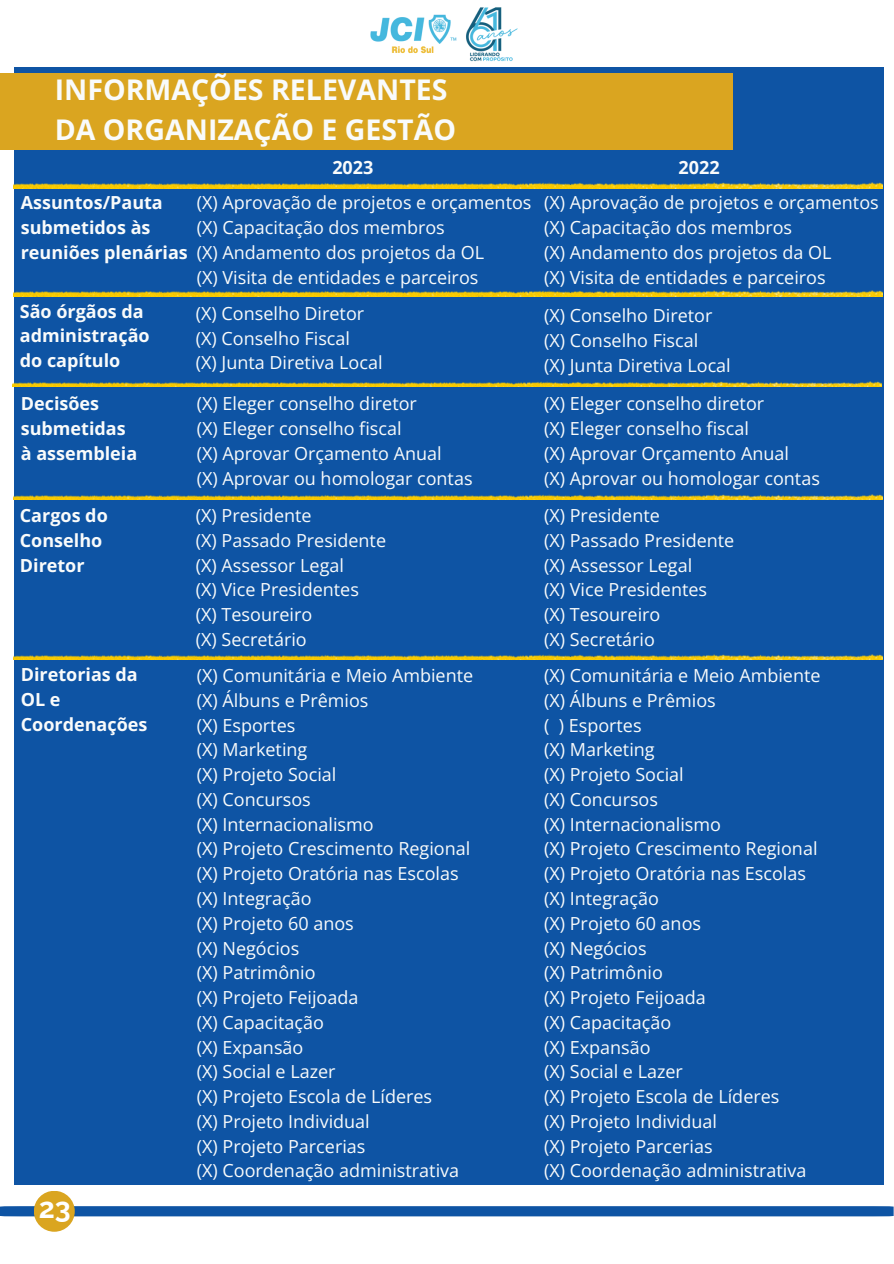
<style>
.page{position:relative;width:894px;height:1264px;background:#fff}
.page>*{position:absolute;margin:0;border:0;box-sizing:border-box;transform-origin:0 0}
.t1{font:700 30px "Open Sans";color:#f9fbfb}
.t2{font:700 28.5px/39.3px "Open Sans";color:#f9fbfb}
.t3{font:700 28.5px "Raleway";color:#fff}
.t4{font:18px "Open Sans";color:#f9fbfb}
.t5{font:700 18px/24.8px "Open Sans";color:#f9fbfb}
</style>
<div class="page">
<div style="left:14px;top:68px;width:869px;height:1116px;background:#0e54a4"></div>
<svg style="left:0;top:1206px;width:893px;height:10px;background:#1256a5"></svg>
<div style="left:0;top:73px;width:732px;height:76px;background:#daa520"></div>
<div style="left:34px;top:1190px;width:41px;height:41px;background:#daa520;border-radius:50%"></div>
<img style="left:14px;top:183px;width:868px;height:5px">
<img style="left:12px;top:381px;width:869px;height:6px">
<img style="left:14px;top:291px;width:868px;height:5px">
<img style="left:14px;top:494px;width:868px;height:5px">
<img style="left:14px;top:654px;width:868px;height:6px">
<img style="left:342px;top:7px;width:210px;height:61px">
<p class="t2" style="left:55px;top:70px;width:403px">INFORMAÇÕES RELEVANTES<br>DA ORGANIZAÇÃO E GESTÃO</p>
<p class="t1" style="left:146px;top:95px;width:456px">ESTRUTURA ORGANIZACIONAL</p>
<h1 class="t5" style="left:21px;top:190px;width:168px">Assuntos/Pauta submetidos às reuniões plenárias</h1>
<h1 class="t5" style="left:332px;top:155px;width:43px">2023</h1>
<h2 class="t5" style="left:678px;top:155px;width:43px">2022</h2>
<h2 class="t4" style="left:197px;top:190px;width:336px">(X) Aprovação de projetos e orçamentos</h2>
<p class="t4" style="left:197px;top:215px;width:249px">(X) Capacitação dos membros</p>
<p class="t4" style="left:197px;top:239px;width:289px">(X) Andamento dos projetos da OL</p>
<p class="t4" style="left:197px;top:264px;width:283px">(X) Visita de entidades e parceiros</p>
<p class="t4" style="left:544px;top:190px;width:336px">(X) Aprovação de projetos e orçamentos</p>
<p class="t4" style="left:544px;top:215px;width:249px">(X) Capacitação dos membros</p>
<p class="t4" style="left:544px;top:239px;width:289px">(X) Andamento dos projetos da OL</p>
<p class="t4" style="left:544px;top:264px;width:283px">(X) Visita de entidades e parceiros</p>
<h2 class="t5" style="left:20px;top:298px;width:131px">São órgãos da administração do capítulo</h2>
<p class="t4" style="left:196px;top:300px;width:170px">(X) Conselho Diretor</p>
<p class="t4" style="left:196px;top:325px;width:156px">(X) Conselho Fiscal</p>
<p class="t4" style="left:196px;top:350px;width:188px">(X) Junta Diretiva Local</p>
<p class="t5" style="left:21px;top:391px;width:118px">Decisões submetidas à assembleia</p>
<p class="t4" style="left:197px;top:391px;width:221px">(X) Eleger conselho diretor</p>
<p class="t4" style="left:197px;top:416px;width:206px">(X) Eleger conselho fiscal</p>
<p class="t4" style="left:197px;top:440px;width:246px">(X) Aprovar Orçamento Anual</p>
<p class="t4" style="left:197px;top:465px;width:277px">(X) Aprovar ou homologar contas</p>
<p class="t5" style="left:20px;top:502px;width:89px">Cargos do<br>Conselho<br>Diretor</p>
<p class="t4" style="left:196px;top:503px;width:117px">(X) Presidente</p>
<p class="t4" style="left:196px;top:527px;width:192px">(X) Passado Presidente</p>
<p class="t4" style="left:196px;top:552px;width:149px">(X) Assessor Legal</p>
<p class="t4" style="left:196px;top:577px;width:164px">(X) Vice Presidentes</p>
<p class="t4" style="left:196px;top:602px;width:118px">(X) Tesoureiro</p>
<p class="t4" style="left:196px;top:626px;width:112px">(X) Secretário</p>
<p class="t5" style="left:21px;top:661px;width:128px">Diretorias da<br>OL e<br>Coordenações</p>
<p class="t4" style="left:197px;top:663px;width:278px">(X) Comunitária e Meio Ambiente</p>
<p class="t4" style="left:197px;top:687px;width:173px">(X) Álbuns e Prêmios</p>
<p class="t4" style="left:197px;top:712px;width:100px">(X) Esportes</p>
<p class="t4" style="left:197px;top:737px;width:112px">(X) Marketing</p>
<p class="t4" style="left:197px;top:762px;width:141px">(X) Projeto Social</p>
<p class="t4" style="left:197px;top:786px;width:115px">(X) Concursos</p>
<p class="t4" style="left:197px;top:811px;width:178px">(X) Internacionalismo</p>
<p class="t4" style="left:197px;top:836px;width:275px">(X) Projeto Crescimento Regional</p>
<p class="t4" style="left:197px;top:861px;width:263px">(X) Projeto Oratória nas Escolas</p>
<p class="t4" style="left:197px;top:885px;width:116px">(X) Integração</p>
<p class="t4" style="left:197px;top:910px;width:158px">(X) Projeto 60 anos</p>
<p class="t4" style="left:197px;top:935px;width:104px">(X) Negócios</p>
<p class="t4" style="left:197px;top:960px;width:120px">(X) Patrimônio</p>
<p class="t4" style="left:197px;top:984px;width:163px">(X) Projeto Feijoada</p>
<p class="t4" style="left:197px;top:1009px;width:128px">(X) Capacitação</p>
<p class="t4" style="left:197px;top:1034px;width:108px">(X) Expansão</p>
<p class="t4" style="left:197px;top:1059px;width:140px">(X) Social e Lazer</p>
<p class="t4" style="left:197px;top:1083px;width:237px">(X) Projeto Escola de Líderes</p>
<p class="t4" style="left:197px;top:1108px;width:174px">(X) Projeto Individual</p>
<p class="t4" style="left:197px;top:1133px;width:170px">(X) Projeto Parcerias</p>
<p class="t4" style="left:197px;top:1158px;width:264px">(X) Coordenação administrativa</p>
<h2 class="t3" style="left:39px;top:1191px;width:33px">23</h2>
<p class="t4" style="left:544px;top:303px;width:170px">(X) Conselho Diretor</p>
<p class="t4" style="left:544px;top:328px;width:156px">(X) Conselho Fiscal</p>
<h2 class="t4" style="left:544px;top:352px;width:188px">(X) Junta Diretiva Local</h2>
<p class="t4" style="left:544px;top:391px;width:221px">(X) Eleger conselho diretor</p>
<p class="t4" style="left:544px;top:416px;width:206px">(X) Eleger conselho fiscal</p>
<h2 class="t4" style="left:544px;top:440px;width:246px">(X) Aprovar Orçamento Anual</h2>
<p class="t4" style="left:544px;top:465px;width:277px">(X) Aprovar ou homologar contas</p>
<p class="t4" style="left:544px;top:503px;width:117px">(X) Presidente</p>
<p class="t4" style="left:544px;top:527px;width:192px">(X) Passado Presidente</p>
<p class="t4" style="left:544px;top:552px;width:149px">(X) Assessor Legal</p>
<p class="t4" style="left:544px;top:577px;width:164px">(X) Vice Presidentes</p>
<p class="t4" style="left:544px;top:602px;width:118px">(X) Tesoureiro</p>
<h2 class="t4" style="left:544px;top:626px;width:112px">(X) Secretário</h2>
<p class="t4" style="left:544px;top:663px;width:278px">(X) Comunitária e Meio Ambiente</p>
<p class="t4" style="left:544px;top:687px;width:173px">(X) Álbuns e Prêmios</p>
<p class="t4" style="left:544px;top:712px;width:99px">( ) Esportes</p>
<p class="t4" style="left:544px;top:737px;width:112px">(X) Marketing</p>
<p class="t4" style="left:544px;top:762px;width:141px">(X) Projeto Social</p>
<p class="t4" style="left:544px;top:786px;width:115px">(X) Concursos</p>
<p class="t4" style="left:544px;top:811px;width:178px">(X) Internacionalismo</p>
<p class="t4" style="left:544px;top:836px;width:275px">(X) Projeto Crescimento Regional</p>
<p class="t4" style="left:544px;top:861px;width:263px">(X) Projeto Oratória nas Escolas</p>
<p class="t4" style="left:544px;top:885px;width:116px">(X) Integração</p>
<p class="t4" style="left:544px;top:910px;width:158px">(X) Projeto 60 anos</p>
<p class="t4" style="left:544px;top:935px;width:104px">(X) Negócios</p>
<p class="t4" style="left:544px;top:960px;width:120px">(X) Patrimônio</p>
<p class="t4" style="left:544px;top:984px;width:163px">(X) Projeto Feijoada</p>
<p class="t4" style="left:544px;top:1009px;width:128px">(X) Capacitação</p>
<p class="t4" style="left:544px;top:1034px;width:108px">(X) Expansão</p>
<p class="t4" style="left:544px;top:1059px;width:140px">(X) Social e Lazer</p>
<p class="t4" style="left:544px;top:1083px;width:237px">(X) Projeto Escola de Líderes</p>
<p class="t4" style="left:544px;top:1108px;width:174px">(X) Projeto Individual</p>
<p class="t4" style="left:544px;top:1133px;width:170px">(X) Projeto Parcerias</p>
<p class="t4" style="left:544px;top:1158px;width:264px">(X) Coordenação administrativa</p>
</div>
